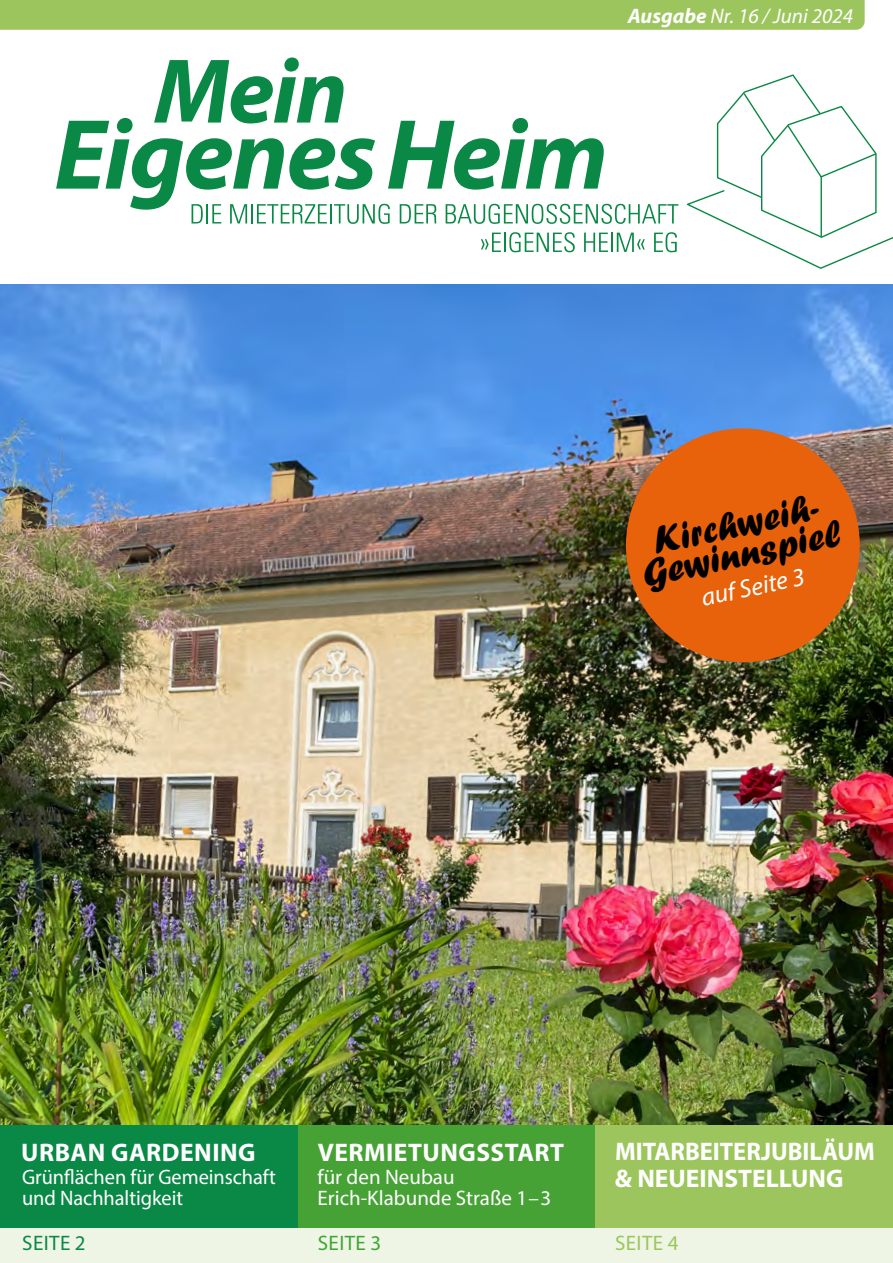
<style>
.page{position:relative;width:893px;height:1263px;background:#fff}
.page>*{position:absolute;margin:0;border:0;box-sizing:border-box;transform-origin:0 0}
.t1{font:39.75px/30px "Forte";color:#000;text-align:center}
.t2{font:700 25.5px "Myriad Pro";letter-spacing:.02em;color:#fff}
.t3{font:700 25.5px "Myriad Pro";color:#fff;scale:.96 1}
.t4{font:700 25.5px "Myriad Pro";color:#fff}
.t5{font:italic 25.5px "Myriad Pro";color:#fff}
.t6{font:21px/21px "Myriad Pro";letter-spacing:-.005em;color:#fff}
.t7{font:italic 21px "Myriad Pro";color:#fff}
.t8{font:21px "Myriad Pro";letter-spacing:.02em;color:#098945}
.t9{font:21px "Myriad Pro";letter-spacing:.02em;color:#3fa535}
.t10{font:21px "Myriad Pro";letter-spacing:.02em;color:#9cc65d}
.s1{font-weight:700}
</style>
<div class="page">
<div style="left:0;top:0;width:865px;height:30px;background:#9cc65d"></div>
<img style="left:0;top:285px;width:893px;height:841px">
<div style="left:0;top:1126px;width:893px;height:137px;background:#eef5e5"></div>
<div style="left:298px;top:1126px;width:297px;height:102px;background:#46a235"></div>
<div style="left:0;top:1126px;width:298px;height:102px;background:#098945"></div>
<div style="left:595px;top:1126px;width:298px;height:102px;background:#9cc65d"></div>
<svg style="left:56px;top:57px;width:622px;height:167px"></svg>
<svg style="left:481px;top:232px;width:94px;height:20px"></svg>
<svg style="left:584px;top:233px;width:61px;height:19px"></svg>
<svg style="left:654px;top:232px;width:23px;height:20px"></svg>
<svg style="left:687px;top:74px;width:206px;height:195px"></svg>
<div style="left:626px;top:428px;width:234px;height:234px;background:#e8610b;border-radius:50%"></div>
<p class="t7" style="left:628px;top:3px;width:227px"><span class="s1">Ausgabe</span> Nr. 16 / Juni 2024</p>
<h1 class="t1" style="left:633px;top:530px;width:205px;rotate:-12deg">Kirchweih-<br>Gewinnspiel</h1>
<p class="t5" style="left:698px;top:582px;width:106px;rotate:-12deg">auf Seite 3</p>
<p class="t2" style="left:21px;top:1136px;width:236px">URBAN GARDENING</p>
<p class="t2" style="left:318px;top:1136px;width:248px">VERMIETUNGSSTART</p>
<p class="t3" style="left:615px;top:1135px;width:272px">MITARBEITERJUBILÄUM</p>
<p class="t6" style="left:318px;top:1166px;width:235px">für den Neubau<br>Erich-Klabunde Straße 1–3</p>
<p class="t6" style="left:22px;top:1166px;width:255px">Grünflächen für Gemeinschaft und Nachhaltigkeit</p>
<p class="t4" style="left:615px;top:1161px;width:230px">&amp; NEUEINSTELLUNG</p>
<p class="t8" style="left:22px;top:1230px;width:65px">SEITE 2</p>
<p class="t9" style="left:318px;top:1230px;width:65px">SEITE 3</p>
<p class="t10" style="left:615px;top:1230px;width:65px">SEITE 4</p>
</div>
